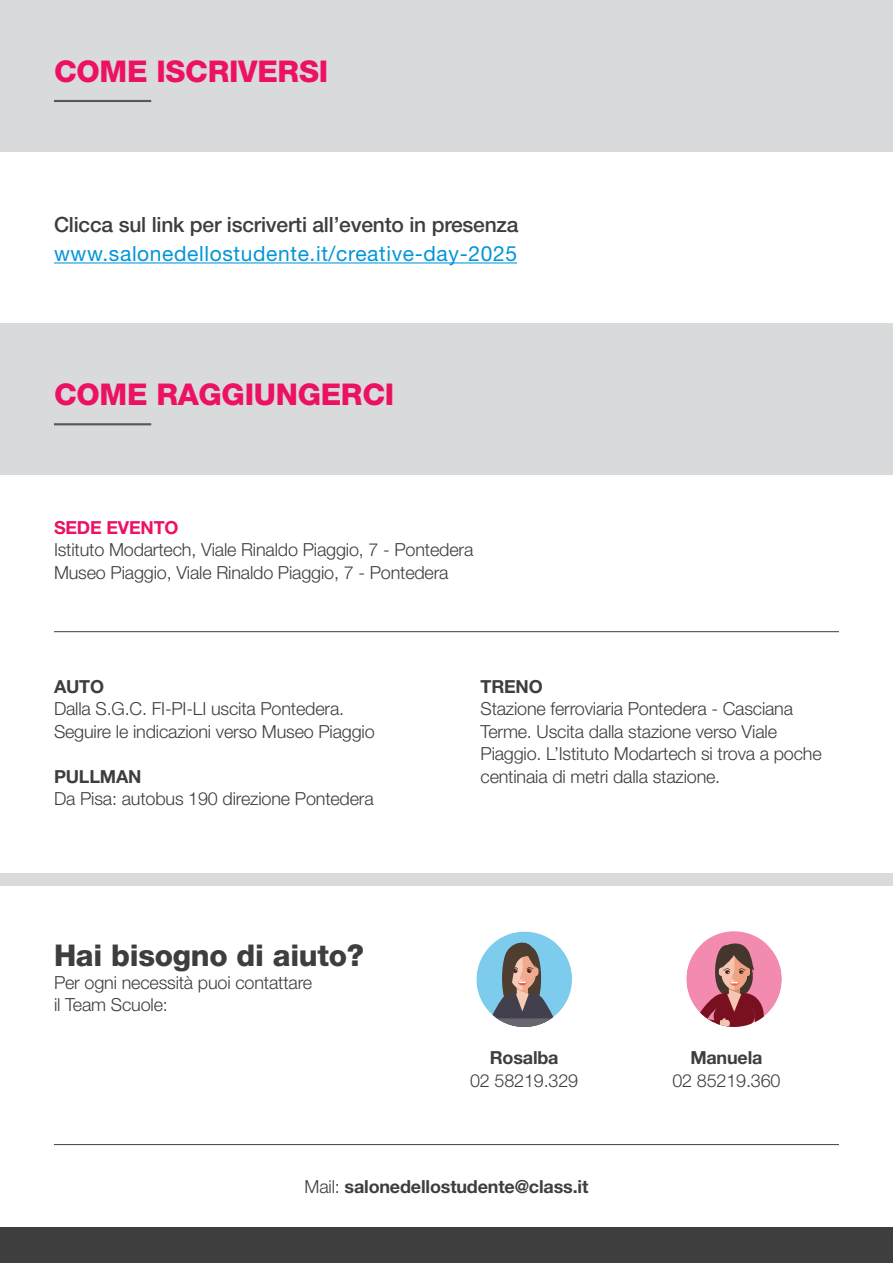
<style>
.page{position:relative;width:893px;height:1263px;background:#fff}
.page>*{position:absolute;margin:0;border:0;box-sizing:border-box;transform-origin:0 0}
.t1{font:800 30px "Helvetica Neue LT Std";letter-spacing:-.01em;color:#ec1163}
.t2{font:800 30px "Helvetica Neue LT Std";letter-spacing:-.01em;color:#3e3e3f}
.t3{font:500 21px "Helvetica Neue LT Std";letter-spacing:-.01em;color:#3e3e3f}
.t4{font:21px "Helvetica Neue LT Std";letter-spacing:.03em;color:#0095d9}
.t5{font:300 18px/22.5px "Helvetica Neue LT Std";letter-spacing:-.01em;color:#3e3e3f}
.t6{font:700 18px "Helvetica Neue LT Std";letter-spacing:-.01em;color:#3e3e3f}
.t7{font:700 18px "Helvetica Neue LT Std";letter-spacing:-.01em;color:#ec1163}
.s1{font-weight:300}
</style>
<div class="page">
<div style="left:0;top:1228px;width:893px;height:35px;background:#3e3e3f"></div>
<svg style="left:476px;top:931px;width:96px;height:96px"></svg>
<svg style="left:686px;top:931px;width:96px;height:96px"></svg>
<div style="left:0;top:0;width:893px;height:152px;background:#d9dadc"></div>
<div style="left:0;top:323px;width:893px;height:152px;background:#d9dadc"></div>
<hr style="left:54px;top:100px;width:97px;height:2px;background:#57585a">
<hr style="left:54px;top:423px;width:97px;height:2px;background:#57585a">
<div style="left:0;top:873px;width:893px;height:13px;background:#d9dadc"></div>
<hr style="left:54px;top:1144px;width:785px;height:1px;background:#3e3e3f">
<hr style="left:54px;top:631px;width:785px;height:1px;background:#3e3e3f">
<hr style="left:54px;top:262px;width:463px;height:1px;background:#0095d9">
<h1 class="t1" style="left:54px;top:54px;width:276px">COME ISCRIVERSI</h1>
<p class="t3" style="left:54px;top:212px;width:466px">Clicca sul link per iscriverti all’evento in presenza</p>
<p class="t4" style="left:54px;top:241px;width:465px">www.salonedellostudente.it/creative-day-2025</p>
<h1 class="t1" style="left:54px;top:377px;width:342px">COME RAGGIUNGERCI</h1>
<p class="t7" style="left:54px;top:516px;width:126px">SEDE EVENTO</p>
<p class="t5" style="left:54px;top:538px;width:421px">Istituto Modartech, Viale Rinaldo Piaggio, 7 - Pontedera<br>Museo Piaggio, Viale Rinaldo Piaggio, 7 - Pontedera</p>
<p class="t6" style="left:54px;top:675px;width:52px">AUTO</p>
<p class="t5" style="left:54px;top:697px;width:322px">Dalla S.G.C. FI-PI-LI uscita Pontedera.<br>Seguire le indicazioni verso Museo Piaggio</p>
<p class="t6" style="left:54px;top:765px;width:89px">PULLMAN</p>
<p class="t5" style="left:54px;top:787px;width:321px">Da Pisa: autobus 190 direzione Pontedera</p>
<h1 class="t2" style="left:54px;top:938px;width:312px">Hai bisogno di aiuto?</h1>
<p class="t5" style="left:54px;top:971px;width:260px">Per ogni necessità puoi contattare il Team Scuole:</p>
<p class="t6" style="left:480px;top:675px;width:64px">TRENO</p>
<p class="t5" style="left:480px;top:697px;width:343px">Stazione ferroviaria Pontedera - Casciana Terme. Uscita dalla stazione verso Viale Piaggio. L’Istituto Modartech si trova a poche centinaia di metri dalla stazione.</p>
<p class="t6" style="left:490px;top:1047px;width:70px">Rosalba</p>
<p class="t5" style="left:470px;top:1069px;width:110px">02 58219.329</p>
<p class="t6" style="left:690px;top:1047px;width:74px">Manuela</p>
<p class="t5" style="left:672px;top:1069px;width:110px">02 85219.360</p>
<p class="t6" style="left:305px;top:1175px;width:285px"><span class="s1">Mail:</span> salonedellostudente@class.it</p>
</div>
